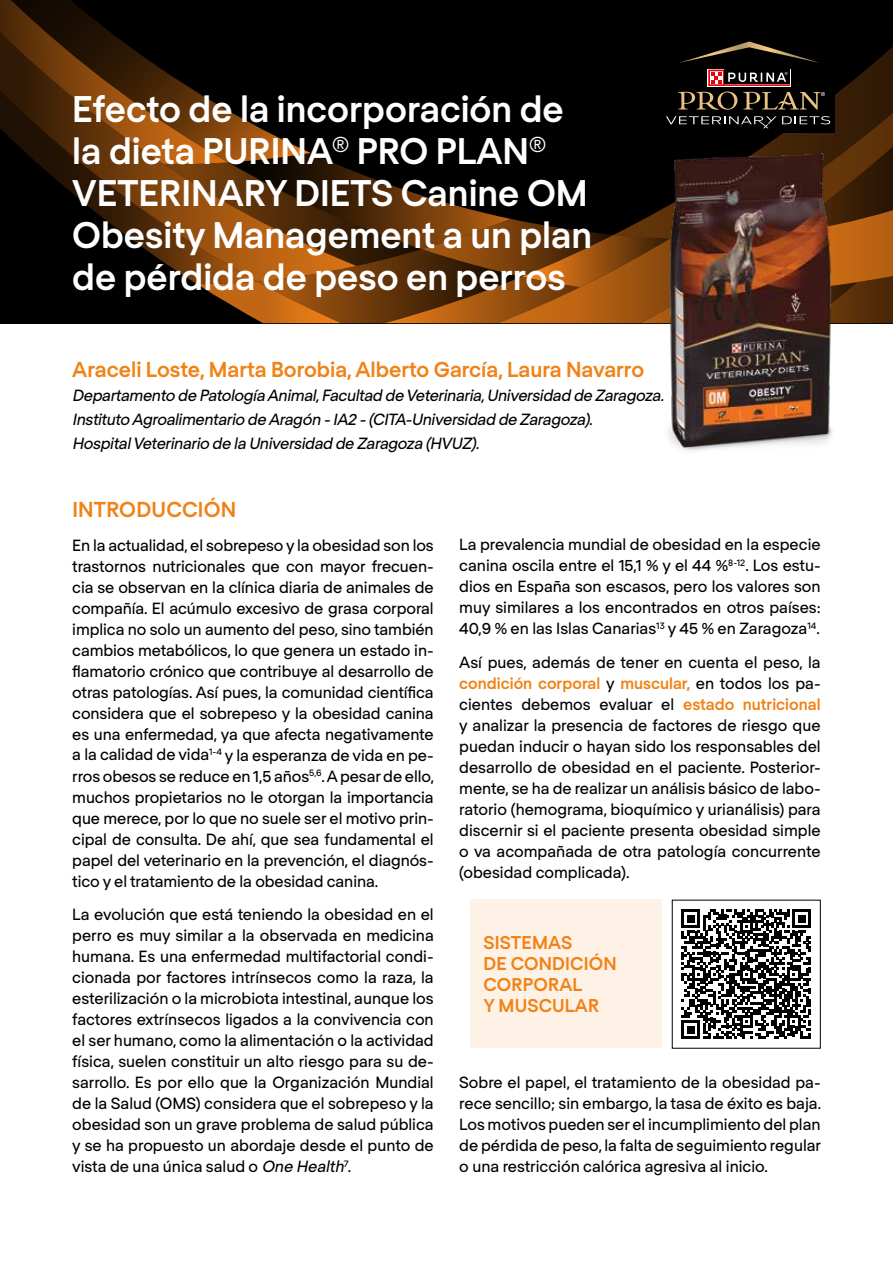
<style>
.page{position:relative;width:893px;height:1263px;background:#fff}
.page>*{position:absolute;margin:0;border:0;box-sizing:border-box;transform-origin:0 0}
.t1{font:700 36px/42px "Regola Pro";color:#fff}
.t2{font:700 21px "Regola Pro";color:#f08216}
.t3{font:700 18px/21px "Regola Pro";letter-spacing:.01em;color:#f08216}
.t4{font:15.75px/21px "Regola Pro";color:#000;text-align:justify}
.t5{font:italic 15.75px/24px "Regola Pro";color:#000}
.t6{font:500 5.55px "Helvetica Neue LT Std";color:#fff}
.s1{font-style:italic}
.s2{font-weight:700;color:#f08216}
</style>
<div class="page">
<img style="left:655px;top:323px;width:191px;height:128px">
<svg style="left:682px;top:909px;width:129px;height:130px"></svg>
<svg style="left:0;top:0;width:893px;height:323px;background:#351c08"></svg>
<div style="left:471px;top:899px;width:191px;height:148px;background:#fef1e5"></div>
<h1 class="t1" style="left:72px;top:86px;width:521px">Efecto de la incorporación de la dieta PURINA<sup>®</sup> PRO PLAN<sup>®<br></sup>VETERINARY DIETS Canine OM<br>Obesity Management a un plan de pérdida de peso en perros</h1>
<h2 class="t2" style="left:72px;top:355px;width:573px">Araceli Loste, Marta Borobia, Alberto García, Laura Navarro</h2>
<p class="t5" style="left:72px;top:383px;width:596px">Departamento de Patología Animal,Facultad de Veterinaria,Universidad de Zaragoza.<br>Instituto Agroalimentario de Aragón -IA2 -(CITA-Universidad de Zaragoza).<br>HospitalVeterinario de la Universidad de Zaragoza (HVUZ).</p>
<p class="t6" style="left:821px;top:91px;width:6px">®</p>
<h2 class="t2" style="left:72px;top:494px;width:165px">INTRODUCCIÓN</h2>
<p class="t4" style="left:72px;top:533px;width:363px">En la actualidad, el sobrepeso y la obesidad son los trastornos nutricionales que con mayor frecuen&shy;cia se observan en la clínica diaria de animales de compañía. El acúmulo excesivo de grasa corporal implica no solo un aumento del peso, sino también cambios metabólicos, lo que genera un estado in&shy;flamatorio crónico que contribuye al desarrollo de otras patologías. Así pues, la comunidad científica considera que el sobrepeso y la obesidad canina es una enfermedad, ya que afecta negativamente a la calidad de vida<sup>1-4</sup> y la esperanza de vida en pe&shy;rros obesos se reduce en 1,5 años<sup>5,6</sup>. A pesar de ello, muchos propietarios no le otorgan la importancia que merece, por lo que no suele ser el motivo prin&shy;cipal de consulta. De ahí, que sea fundamental el papel del veterinario en la prevención, el diagnós&shy;tico y el tratamiento de la obesidad canina.</p>
<p class="t4" style="left:72px;top:903px;width:363px">La evolución que está teniendo la obesidad en el perro es muy similar a la observada en medicina humana. Es una enfermedad multifactorial condi&shy;cionada por factores intrínsecos como la raza, la esterilización o la microbiota intestinal, aunque los factores extrínsecos ligados a la convivencia con el ser humano, como la alimentación o la actividad física, suelen constituir un alto riesgo para su de&shy;sarrollo. Es por ello que la Organización Mundial de la Salud (OMS) considera que el sobrepeso y la obesidad son un grave problema de salud pública y se ha propuesto un abordaje desde el punto de vista de una única salud o <span class="s1">One Health</span><sup>7</sup>.</p>
<p class="t4" style="left:459px;top:533px;width:363px">La prevalencia mundial de obesidad en la especie canina oscila entre el 15,1 % y el 44 %<sup>8-12</sup>. Los estu&shy;dios en España son escasos, pero los valores son muy similares a los encontrados en otros países:<br>40,9 % en las Islas Canarias<sup>13</sup> y 45 % en Zaragoza<sup>14</sup>.</p>
<p class="t4" style="left:459px;top:651px;width:363px">Así pues, además de tener en cuenta el peso, la <span class="s2">condición corporal</span> y <span class="s2">muscular,</span> en todos los pa&shy;cientes debemos evaluar el <span class="s2">estado nutricional </span>y analizar la presencia de factores de riesgo que puedan inducir o hayan sido los responsables del desarrollo de obesidad en el paciente. Posterior&shy;mente, se ha de realizar un análisis básico de labo&shy;ratorio (hemograma, bioquímico y urianálisis) para discernir si el paciente presenta obesidad simple o va acompañada de otra patología concurrente (obesidad complicada).</p>
<p class="t3" style="left:483px;top:931px;width:135px">SISTEMAS<br>DE CONDICIÓN<br>CORPORAL<br>Y MUSCULAR</p>
<p class="t4" style="left:459px;top:1071px;width:363px">Sobre el papel, el tratamiento de la obesidad pa&shy;rece sencillo; sin embargo, la tasa de éxito es baja.<br>Los motivos pueden ser el incumplimiento del plan de pérdida de peso, la falta de seguimiento regular o una restricción calórica agresiva al inicio.</p>
</div>
